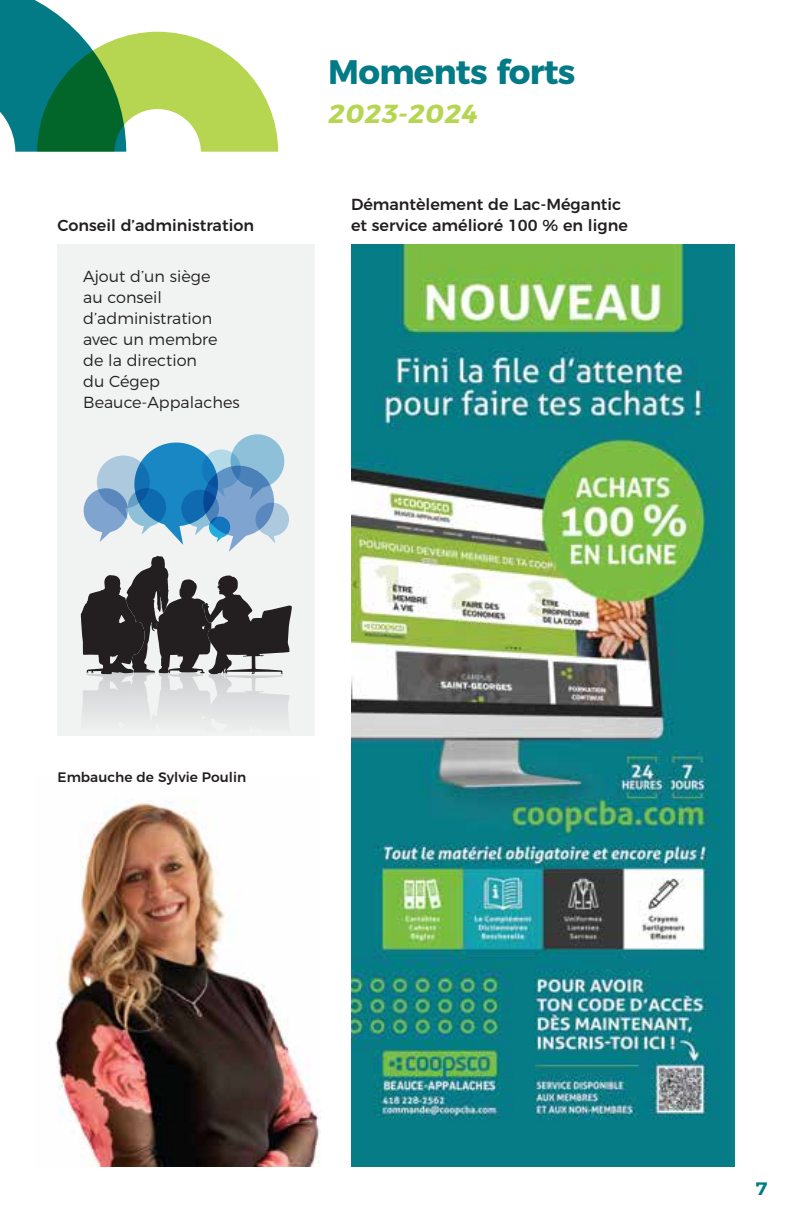
<style>
.page{position:relative;width:792px;height:1224px;background:#fff}
.page>*{position:absolute;margin:0;border:0;box-sizing:border-box;transform-origin:0 0}
.t1{font:700 34px "Montserrat";letter-spacing:-.02em;color:#037b86}
.t2{font:italic 700 26px "Montserrat";color:#b6d550}
.t3{font:600 18px "Montserrat";color:#037b86;scale:1.09 1}
.t4{font:300 16px/21px "Montserrat";color:#231f20}
.t5{font:500 16px/21px "Montserrat";color:#231f20}
.t6{font:500 13.8px "Montserrat";color:#231f20}
</style>
<div class="page">
<svg style="left:0;top:0;width:278px;height:152px"></svg>
<div style="left:58px;top:245px;width:257px;height:491px;background:#f1f3f3"></div>
<img style="left:351px;top:245px;width:383px;height:921px">
<img style="left:55px;top:799px;width:265px;height:367px">
<svg style="left:81px;top:434px;width:211px;height:286px"></svg>
<p class="t5" style="left:58px;top:213px;width:198px">Conseil d’administration</p>
<p class="t4" style="left:83px;top:264px;width:158px">Ajout d’un siège<br>au conseil d’administration avec un membre de la direction<br>du Cégep<br>Beauce-Appalaches</p>
<h1 class="t1" style="left:328px;top:44px;width:249px">Moments forts</h1>
<h2 class="t2" style="left:328px;top:93px;width:152px">2023-2024</h2>
<p class="t5" style="left:351px;top:192px;width:278px">Démantèlement de Lac-Mégantic et service amélioré 100 % en ligne</p>
<p class="t6" style="left:58px;top:766px;width:190px">Embauche de Sylvie Poulin</p>
<p class="t3" style="left:756px;top:1174px;width:13px">7</p>
</div>
